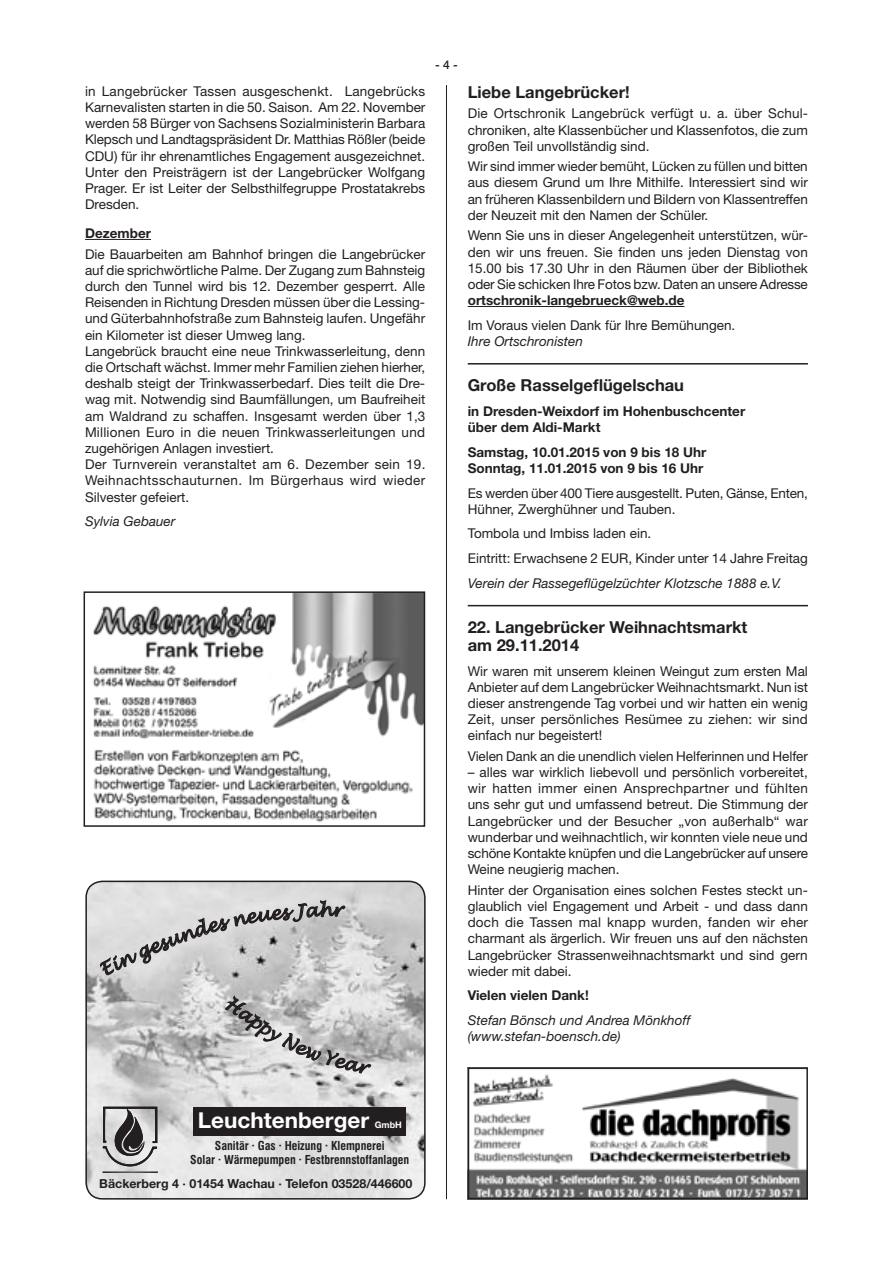
<style>
.page{position:relative;width:893px;height:1263px;background:#fff}
.page>*{position:absolute;margin:0;border:0;box-sizing:border-box;transform-origin:0 0}
.t1{font:700 21.9px "Helvetica Neue";color:#fff}
.t2{font:700 16.5px/18px "Helvetica Neue";color:#231f20}
.t3{font:13.5px/16.2px "Helvetica Neue";color:#231f20;text-align:justify}
.t4{font:700 13.5px/16.2px "Helvetica Neue";color:#231f20}
.t5{font:italic 13.5px/16.2px "Helvetica Neue";color:#231f20}
.t6{font:700 12.45px "Helvetica Neue";color:#231f20}
.t7{font:700 condensed 12px/14.4px "Swiss 721 BT";color:#231f20;text-align:center}
.t8{font:500 12px "Helvetica Neue";color:#231f20}
.t9{font:700 9px "Helvetica Neue";color:#fff}
</style>
<div class="page">
<hr style="left:446px;top:85px;width:1px;height:1114px;background:#231f20">
<hr style="left:85px;top:239px;width:66px;height:1px;background:#231f20">
<img style="left:471px;top:1074px;width:334px;height:122px">
<div style="left:468px;top:1067px;width:340px;height:132px;border:2px solid #231f20"></div>
<img style="left:87px;top:881px;width:338px;height:318px">
<div style="left:85px;top:881px;width:340px;height:318px;border:2px solid #231f20;border-radius:16px"></div>
<div style="left:193px;top:1106px;width:213px;height:29px;background:#231f20"></div>
<hr style="left:103px;top:1171px;width:55px;height:2px;background:#fff">
<svg style="left:103px;top:1107px;width:54px;height:59px;background:#969595"></svg>
<hr style="left:468px;top:306px;width:216px;height:1px;background:#231f20">
<hr style="left:468px;top:363px;width:340px;height:1px;background:#231f20">
<hr style="left:468px;top:605px;width:340px;height:1px;background:#231f20">
<img style="left:93px;top:594px;width:329px;height:229px">
<div style="left:84px;top:591px;width:341px;height:236px;border:2px solid #231f20"></div>
<svg style="left:99px;top:887px;width:247px;height:89px;background:#c8c7c8"></svg>
<svg style="left:224px;top:993px;width:148px;height:84px;background:#bcbbbc"></svg>
<p class="t3" style="left:85px;top:83px;width:342px">in Langebrücker Tassen ausgeschenkt. Langebrücks Karnevalisten starten in die 50. Saison. Am 22. November werden 58 Bürger von Sachsens Sozialministerin Barbara Klepsch und Landtagspräsident Dr. Matthias Rößler (beide CDU) für ihr ehrenamtliches Engagement ausgezeichnet.<br>Unter den Preisträgern ist der Langebrücker Wolfgang Prager. Er ist Leiter der Selbsthilfegruppe Prostatakrebs Dresden.</p>
<p class="t4" style="left:85px;top:225px;width:67px">Dezember</p>
<p class="t3" style="left:85px;top:245px;width:342px;text-align:left">Die Bauarbeiten am Bahnhof bringen die Langebrücker auf die sprichwörtliche Palme. Der Zugang zum Bahnsteig durch den Tunnel wird bis 12. Dezember gesperrt. Alle Reisenden in Richtung Dresden müssen über die Lessing&shy;und Güterbahnhofstraße zum Bahnsteig laufen. Ungefähr ein Kilometer ist dieser Umweg lang.<br>Langebrück braucht eine neue Trinkwasserleitung, denn die Ortschaft wächst. Immer mehr Familien ziehen hierher, deshalb steigt der Trinkwasserbedarf. Dies teilt die Dre&shy;wag mit. Notwendig sind Baumfällungen, um Baufreiheit am Waldrand zu schaffen. Insgesamt werden über 1,3<br>Millionen Euro in die neuen Trinkwasserleitungen und zugehörigen Anlagen investiert.<br>Der Turnverein veranstaltet am 6. Dezember sein 19.<br>Weihnachtsschauturnen. Im Bürgerhaus wird wieder Silvester gefeiert.</p>
<p class="t5" style="left:85px;top:513px;width:92px">Sylvia Gebauer</p>
<p class="t8" style="left:435px;top:57px;width:24px">- 4 -</p>
<p class="t2" style="left:468px;top:83px;width:163px">Liebe Langebrücker!</p>
<p class="t3" style="left:468px;top:105px;width:342px">Die Ortschronik Langebrück verfügt u. a. über Schul&shy;chroniken, alte Klassenbücher und Klassenfotos, die zum großen Teil unvollständig sind.</p>
<p class="t3" style="left:468px;top:158px;width:342px">Wir sind immer wieder bemüht, Lücken zu füllen und bitten aus diesem Grund um Ihre Mithilfe. Interessiert sind wir an früheren Klassenbildern und Bildern von Klassentreffen der Neuzeit mit den Namen der Schüler.</p>
<p class="t3" style="left:468px;top:227px;width:342px">Wenn Sie uns in dieser Angelegenheit unterstützen, wür&shy;den wir uns freuen. Sie finden uns jeden Dienstag von 15.00 bis 17.30 Uhr in den Räumen über der Bibliothek oder Sie schicken Ihre Fotos bzw. Daten an unsere Adresse</p>
<p class="t4" style="left:468px;top:292px;width:218px">ortschronik-langebrueck@web.de</p>
<p class="t3" style="left:468px;top:317px;width:269px">Im Voraus vielen Dank für Ihre Bemühungen.</p>
<p class="t5" style="left:468px;top:333px;width:117px">Ihre Ortschronisten</p>
<p class="t2" style="left:468px;top:376px;width:218px">Große Rasselgeflügelschau</p>
<p class="t4" style="left:468px;top:402px;width:279px">in Dresden-Weixdorf im Hohenbuschcenter über dem Aldi-Markt</p>
<p class="t4" style="left:468px;top:443px;width:240px">Samstag, 10.01.2015 von 9 bis 18 Uhr<br>Sonntag, 11.01.2015 von 9 bis 16 Uhr</p>
<p class="t3" style="left:468px;top:484px;width:342px">Es werden über 400 Tiere ausgestellt. Puten, Gänse, Enten,<br>Hühner, Zwerghühner und Tauben.</p>
<p class="t3" style="left:468px;top:521px;width:342px;line-height:24.8px">Tombola und Imbiss laden ein.<br>Eintritt: Erwachsene 2 EUR, Kinder unter 14 Jahre Freitag</p>
<p class="t5" style="left:468px;top:575px;width:315px">Verein der Rassegeflügelzüchter Klotzsche 1888 e.V.</p>
<p class="t2" style="left:468px;top:618px;width:281px">22. Langebrücker Weihnachtsmarkt am 29.11.2014</p>
<p class="t3" style="left:468px;top:662px;width:342px">Wir waren mit unserem kleinen Weingut zum ersten Mal Anbieter auf dem Langebrücker Weihnachtsmarkt. Nun ist dieser anstrengende Tag vorbei und wir hatten ein wenig Zeit, unser persönliches Resümee zu ziehen: wir sind einfach nur begeistert!</p>
<p class="t3" style="left:468px;top:748px;width:342px">Vielen Dank an die unendlich vielen Helferinnen und Helfer</p>
<p class="t3" style="left:468px;top:764px;width:342px">– alles war wirklich liebevoll und persönlich vorbereitet, wir hatten immer einen Ansprechpartner und fühlten uns sehr gut und umfassend betreut. Die Stimmung der Langebrücker und der Besucher „von außerhalb“ war wunderbar und weihnachtlich, wir konnten viele neue und schöne Kontakte knüpfen und die Langebrücker auf unsere Weine neugierig machen.</p>
<p class="t3" style="left:468px;top:882px;width:342px">Hinter der Organisation eines solchen Festes steckt un&shy;glaublich viel Engagement und Arbeit - und dass dann doch die Tassen mal knapp wurden, fanden wir eher charmant als ärgerlich. Wir freuen uns auf den nächsten Langebrücker Strassenweihnachtsmarkt und sind gern wieder mit dabei.</p>
<p class="t4" style="left:468px;top:987px;width:122px">Vielen vielen Dank!</p>
<p class="t5" style="left:468px;top:1012px;width:224px">Stefan Bönsch und Andrea Mönkhoff (www.stefan-boensch.de)</p>
<h1 class="t1" style="left:198px;top:1106px;width:173px">Leuchtenberger</h1>
<p class="t9" style="left:375px;top:1119px;width:29px">GmbH</p>
<p class="t7" style="left:190px;top:1138px;width:221px">Sanitär · Gas · Heizung · Klempnerei<br>Solar · Wärmepumpen · Festbrennstoffanlagen</p>
<p class="t6" style="left:99px;top:1176px;width:315px">Bäckerberg 4 · 01454 Wachau · Telefon 03528/446600</p>
</div>
